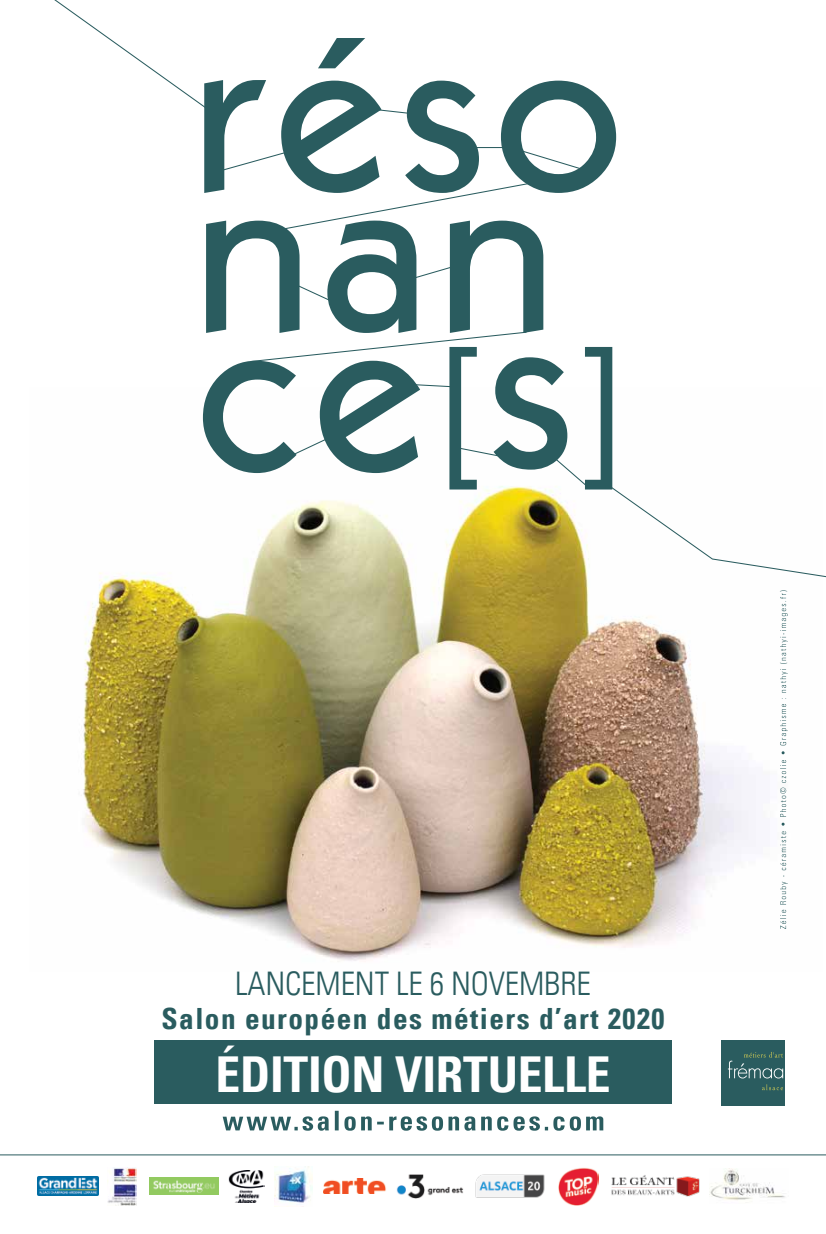
<style>
.page{position:relative;width:826px;height:1234px;background:#fff}
.page>*{position:absolute;margin:0;border:0;box-sizing:border-box;transform-origin:0 0}
.t1{font:700 condensed 49.5px "Univers LT";letter-spacing:-.005em;color:#fff}
.t2{font:300 condensed 32.5px "Univers LT";letter-spacing:-.005em;color:#2a5c5f}
.t3{font:700 condensed 29.25px "Univers LT";letter-spacing:.05em;color:#2a5c5f}
</style>
<div class="page">
<img style="left:83px;top:596px;width:705px;height:366px">
<svg style="left:54px;top:0;width:772px;height:596px"></svg>
<svg style="left:449px;top:347px;width:163px;height:142px"></svg>
<svg style="left:204px;top:38px;width:412px;height:155px"></svg>
<svg style="left:206px;top:220px;width:337px;height:113px"></svg>
<svg style="left:203px;top:360px;width:217px;height:113px"></svg>
<svg style="left:780px;top:590px;width:7px;height:338px"></svg>
<img style="left:149px;top:1177px;width:69px;height:17px">
<img style="left:37px;top:1176px;width:62px;height:19px">
<img style="left:107px;top:1167px;width:29px;height:37px">
<img style="left:228px;top:1170px;width:36px;height:31px">
<img style="left:275px;top:1166px;width:37px;height:37px">
<img style="left:475px;top:1174px;width:70px;height:24px">
<img style="left:709px;top:1168px;width:76px;height:32px">
<img style="left:396px;top:1174px;width:67px;height:24px">
<img style="left:323px;top:1178px;width:63px;height:15px">
<img style="left:558px;top:1168px;width:40px;height:37px">
<img style="left:611px;top:1175px;width:89px;height:22px">
<hr style="left:0;top:1154px;width:826px;height:1px;background:#2a5c5f">
<div style="left:721px;top:1039px;width:64px;height:65px;background:#2a5c5f"></div>
<svg style="left:762px;top:1084px;width:21px;height:5px"></svg>
<svg style="left:728px;top:1052px;width:55px;height:26px"></svg>
<svg style="left:223px;top:1110px;width:380px;height:20px"></svg>
<div style="left:154px;top:1039px;width:517px;height:64px;background:#2a5c5f"></div>
<p class="t2" style="left:235px;top:963px;width:357px">LANCEMENT LE 6 NOVEMBRE</p>
<p class="t3" style="left:161px;top:1000px;width:504px">Salon européen des métiers d’art 2020</p>
<h1 class="t1" style="left:215px;top:1044px;width:396px">ÉDITION VIRTUELLE</h1>
</div>
